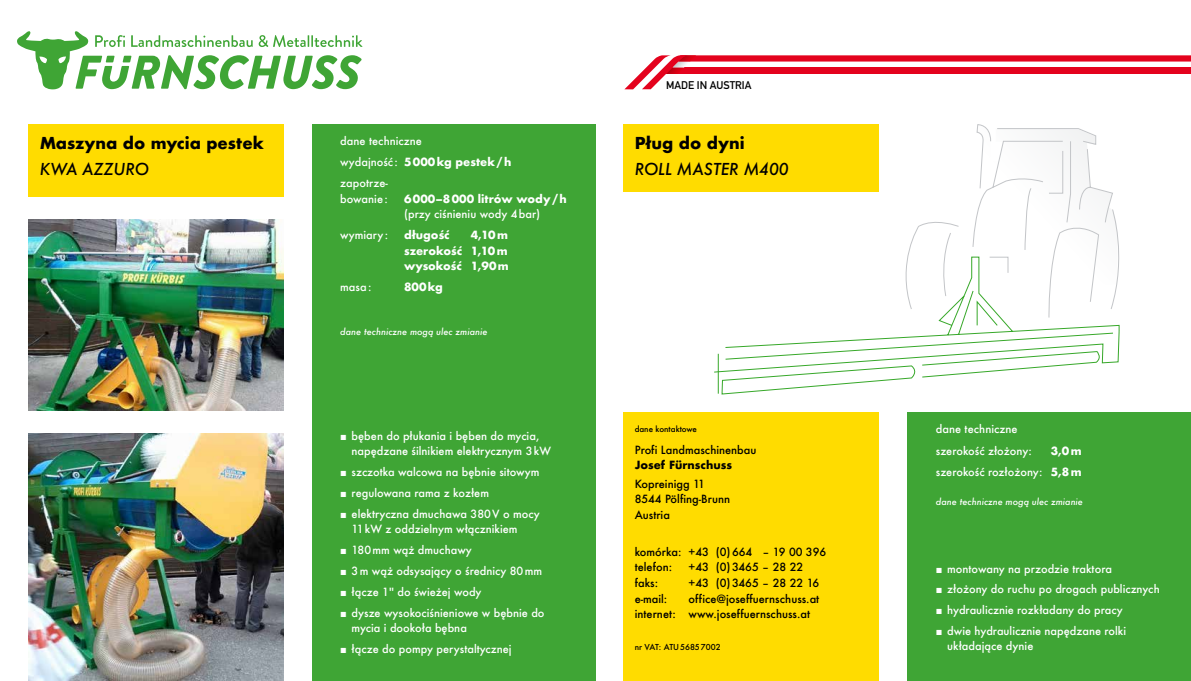
<style>
.page{position:relative;width:1191px;height:681px;background:#fff}
.page>*{position:absolute;margin:0;border:0;box-sizing:border-box;transform-origin:0 0}
.t1{font:700 16px "Futura";color:#000}
.t2{font:italic 500 16px "Futura";color:#000}
.t3{font:500 11px/21.4px "Futura";color:#fff}
.t4{font:500 11px/15.6px "Futura";color:#000}
.t5{font:700 11px/15.2px "Futura";color:#fff;text-align:justify}
.t6{font:700 11px "Futura";color:#000}
.t7{font:700 11px "DIN Alternate";color:#000}
.t8{font:italic 500 9px "Futura";color:#fff}
.t9{font:500 8px "Futura";color:#000}
.s1{font-weight:700}
.s2{font-family:"Arial";font-weight:400}
</style>
<div class="page">
<div style="left:312px;top:124px;width:283px;height:295px;background:#3fa535"></div>
<svg style="left:17px;top:31px;width:345px;height:58px"></svg>
<div style="left:28px;top:124px;width:255px;height:72px;background:#ffdc00"></div>
<div style="left:312px;top:419px;width:283px;height:261px;background:#3fa535"></div>
<img style="left:28px;top:433px;width:255px;height:247px">
<img style="left:28px;top:219px;width:255px;height:191px">
<div style="left:907px;top:413px;width:284px;height:267px;background:#3fa535"></div>
<div style="left:623px;top:124px;width:255px;height:68px;background:#ffdc00"></div>
<svg style="left:717px;top:318px;width:403px;height:77px"></svg>
<svg style="left:905px;top:124px;width:215px;height:194px"></svg>
<svg style="left:714px;top:330px;width:406px;height:43px"></svg>
<div style="left:623px;top:413px;width:255px;height:267px;background:#ffdc00"></div>
<svg style="left:625px;top:55px;width:566px;height:34px"></svg>
<h1 class="t1" style="left:40px;top:131px;width:226px">Maszyna do mycia pestek</h1>
<h1 class="t2" style="left:40px;top:158px;width:111px">KWA AZZURO</h1>
<p class="t3" style="left:340px;top:130px;width:172px">dane techniczne<br>wydajność : <span class="s1">5000kg pestek/h </span>zapotrze-</p>
<p class="t3" style="left:340px;top:188px;width:49px">bowanie :</p>
<p class="t5" style="left:404px;top:191px;width:164px">6000–8000 litrów wody/h</p>
<p class="t3" style="left:404px;top:203px;width:138px">(przy ciśnieniu wody 4 bar)</p>
<p class="t3" style="left:340px;top:224px;width:49px">wymiary :</p>
<p class="t5" style="left:404px;top:227px;width:47px">długość</p>
<p class="t5" style="left:404px;top:227px;width:106px;text-indent:67px">4,10m szerokość 1,10m wysokość 1,90m</p>
<p class="t3" style="left:340px;top:276px;width:33px">masa :</p>
<p class="t5" style="left:404px;top:279px;width:40px">800kg</p>
<p class="t8" style="left:340px;top:326px;width:149px">dane techniczne mogą ulec zmianie</p>
<p class="t3" style="left:351px;top:428px;width:201px;line-height:15.2px;text-indent:-11px"><span class="s2">■</span> bęben do płukania i bęben do mycia, napędzane śilnikiem elektrycznym 3 kW</p>
<p class="t3" style="left:340px;top:461px;width:201px"><span class="s2">■</span> szczotka walcowa na bębnie sitowym</p>
<p class="t3" style="left:340px;top:481px;width:150px"><span class="s2">■</span> regulowana rama z kozłem</p>
<p class="t3" style="left:351px;top:505px;width:189px;line-height:15.2px;text-indent:-11px"><span class="s2">■</span> elektryczna dmuchawa 380 V o mocy<br>11 kW z oddzielnym włącznikiem</p>
<p class="t3" style="left:340px;top:538px;width:133px"><span class="s2">■</span> 180 mm wąż dmuchawy</p>
<p class="t3" style="left:340px;top:559px;width:203px"><span class="s2">■</span> 3 m wąż odsysający o średnicy 80 mm</p>
<p class="t3" style="left:340px;top:580px;width:143px"><span class="s2">■</span> łącze 1'' do świeżej wody</p>
<p class="t3" style="left:351px;top:604px;width:194px;line-height:15.2px;text-indent:-11px"><span class="s2">■</span> dysze wysokociśnieniowe w bębnie do mycia i dookoła bębna</p>
<p class="t3" style="left:340px;top:637px;width:173px"><span class="s2">■</span> łącze do pompy perystaltycznej</p>
<p class="t7" style="left:666px;top:77px;width:87px">MADE IN AUSTRIA</p>
<h1 class="t1" style="left:634px;top:131px;width:111px">Pług do dyni</h1>
<h1 class="t2" style="left:634px;top:158px;width:156px">ROLL MASTER M400</h1>
<p class="t9" style="left:634px;top:423px;width:64px">dane kontaktowe</p>
<p class="t4" style="left:634px;top:441px;width:123px">Profi Landmaschinenbau</p>
<p class="t6" style="left:634px;top:457px;width:99px">Josef Fürnschuss</p>
<p class="t4" style="left:634px;top:475px;width:97px">Kopreinigg 11<br>8544 Pölfing-Brunn<br>Austria</p>
<p class="t4" style="left:634px;top:543px;width:193px">komórka: +43 (0) 664 – 19 00 396 telefon:</p>
<p class="t4" style="left:688px;top:559px;width:116px">+43 (0) 3465 – 28 22</p>
<p class="t4" style="left:634px;top:574px;width:25px">faks:</p>
<p class="t4" style="left:688px;top:574px;width:132px">+43 (0) 3465 – 28 22 16</p>
<p class="t4" style="left:634px;top:590px;width:34px">e-mail:</p>
<p class="t4" style="left:634px;top:590px;width:186px;text-indent:54px">office@joseffuernschuss.at internet: www.joseffuernschuss.at</p>
<p class="t9" style="left:634px;top:641px;width:87px">nr VAT: ATU 5685 7002</p>
<p class="t3" style="left:936px;top:418px;width:97px">dane techniczne szerokość złożony:</p>
<p class="t3" style="left:936px;top:439px;width:147px;text-align:right"><span class="s1">3,0m<br></span>szerokość rozłożony: <span class="s1">5,8m</span></p>
<p class="t8" style="left:936px;top:495px;width:149px">dane techniczne mogą ulec zmianie</p>
<p class="t3" style="left:936px;top:557px;width:178px"><span class="s2">■</span> montowany na przodzie traktora</p>
<p class="t3" style="left:936px;top:578px;width:225px"><span class="s2">■</span> złożony do ruchu po drogach publicznych</p>
<p class="t3" style="left:936px;top:599px;width:188px"><span class="s2">■</span> hydraulicznie rozkładany do pracy</p>
<p class="t3" style="left:947px;top:623px;width:180px;line-height:15.2px;text-indent:-11px"><span class="s2">■</span> dwie hydraulicznie napędzane rolki układające dynie</p>
</div>
